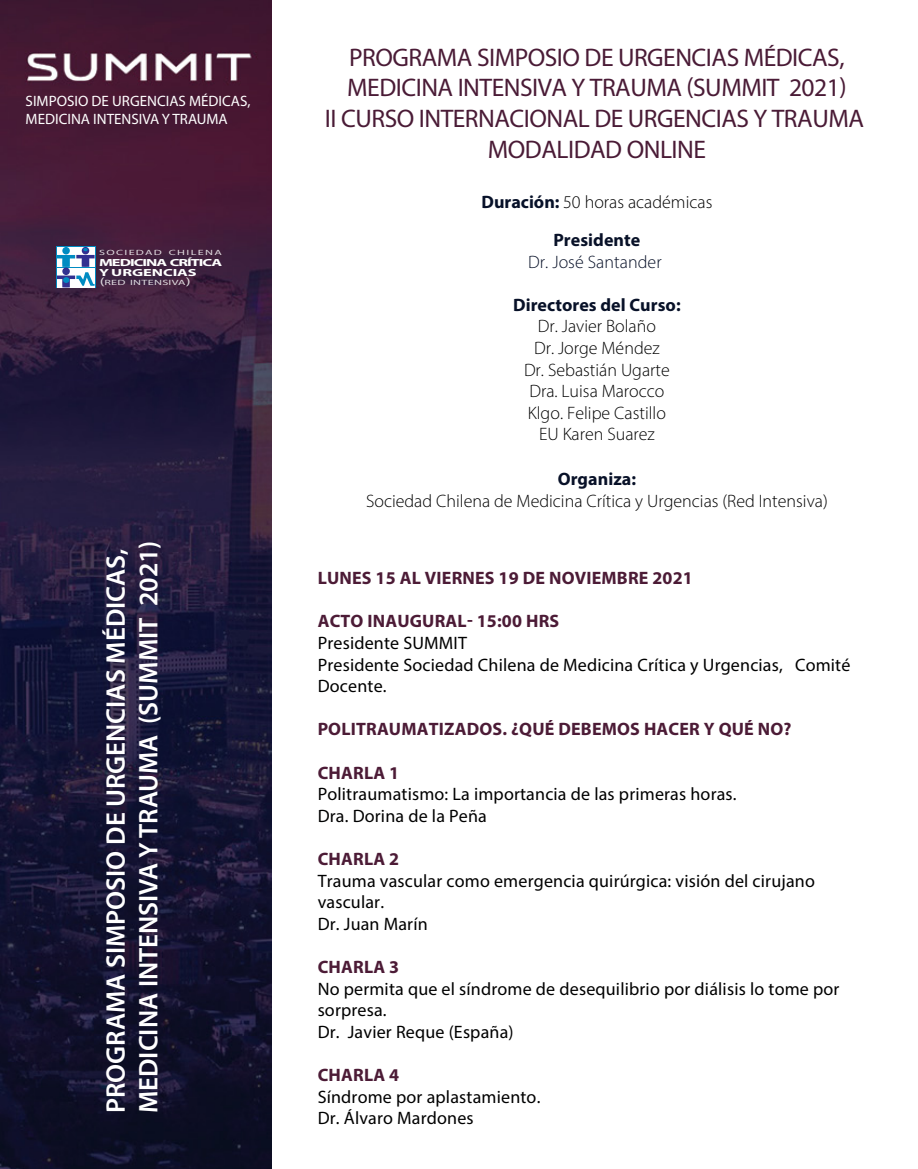
<style>
.page{position:relative;width:918px;height:1169px;background:#fff}
.page>*{position:absolute;margin:0;border:0;box-sizing:border-box;transform-origin:0 0}
.t1{font:600 27px/32.4px "Myriad Pro";color:#fff}
.t2{font:25.5px/30.6px "Myriad Pro";letter-spacing:-.02em;color:#4a1b36;text-align:center}
.t3{font:18px/21.6px "Myriad Pro";letter-spacing:.01em;color:#000101}
.t4{font:300 18px/21.6px "Myriad Pro";color:#000101;text-align:center}
.t5{font:700 18px "Myriad Pro";letter-spacing:.01em;color:#4c1b36}
.t6{font:700 18px "Myriad Pro";letter-spacing:.005em;color:#081128}
.t7{font:300 18px "Myriad Pro";letter-spacing:.005em;color:#081128}
.t8{font:15px/18px "Myriad Pro";color:#fff}
.t9{font:700 10.35px/9.9px "Myriad Pro";letter-spacing:-.06em;color:#fff;scale:1.59 1}
.t10{font:7.65px "Myriad Pro";letter-spacing:.11em;color:#fff;scale:1.59 1}
.t11{font:7.65px "Myriad Pro";letter-spacing:.025em;color:#fff;scale:1.59 1}
.s1{font-size:10.95px}
.s2{font-weight:700;color:#071129}
</style>
<div class="page">
<img style="left:0;top:0;width:272px;height:1169px">
<svg style="left:56px;top:246px;width:40px;height:42px"></svg>
<svg style="left:57px;top:248px;width:38px;height:40px"></svg>
<p class="t8" style="left:26px;top:92px;width:227px">SIMPOSIO DE URGENCIAS MÉDICAS,<br>MEDICINA INTENSIVA Y TRAUMA</p>
<p class="t10" style="left:99px;top:248px;width:79px">SOCIEDAD CHILENA</p>
<p class="t9" style="left:99px;top:258px;width:79px">MEDICINA CRÍTICA<br>YURGENCIAS</p>
<p class="t11" style="left:99px;top:278px;width:59px"><span class="s1">(</span>RED INTENSIVA<span class="s1">)</span></p>
<h1 class="t1" style="left:99px;top:1113px;width:574px;rotate:-90deg">PROGRAMA SIMPOSIO DE URGENCIAS MÉDICAS,<br>MEDICINA INTENSIVA Y TRAUMA (SUMMIT 2021)</h1>
<h2 class="t2" style="left:325px;top:41px;width:541px">PROGRAMA SIMPOSIO DE URGENCIAS MÉDICAS, MEDICINA INTENSIVA Y TRAUMA (SUMMIT 2021)<br>II CURSO INTERNACIONAL DE URGENCIAS Y TRAUMA MODALIDAD ONLINE</h2>
<p class="t4" style="left:481px;top:191px;width:232px"><span class="s2">Duración:</span> 50 horas académicas</p>
<p class="t6" style="left:553px;top:228px;width:88px">Presidente</p>
<p class="t7" style="left:528px;top:251px;width:135px">Dr. José Santander</p>
<p class="t6" style="left:513px;top:293px;width:169px">Directores del Curso:</p>
<p class="t4" style="left:524px;top:315px;width:147px">Dr. Javier Bolaño<br>Dr. Jorge Méndez<br>Dr. Sebastián Ugarte<br>Dra. Luisa Marocco<br>Klgo. Felipe Castillo<br>EU Karen Suarez</p>
<p class="t6" style="left:558px;top:467px;width:80px">Organiza:</p>
<p class="t4" style="left:366px;top:490px;width:463px">Sociedad Chilena de Medicina Crítica y Urgencias (Red Intensiva)</p>
<p class="t5" style="left:318px;top:566px;width:377px">LUNES 15 AL VIERNES 19 DE NOVIEMBRE 2021</p>
<p class="t5" style="left:318px;top:610px;width:243px">ACTO INAUGURAL- 15:00 HRS</p>
<p class="t3" style="left:318px;top:632px;width:534px">Presidente SUMMIT<br>Presidente Sociedad Chilena de Medicina Crítica y Urgencias, Comité<br>Docente.</p>
<p class="t5" style="left:318px;top:718px;width:475px">POLITRAUMATIZADOS. ¿QUÉ DEBEMOS HACER Y QUÉ NO?</p>
<p class="t5" style="left:318px;top:761px;width:83px">CHARLA 1</p>
<p class="t3" style="left:318px;top:783px;width:420px">Politraumatismo: La importancia de las primeras horas.<br>Dra. Dorina de la Peña</p>
<p class="t5" style="left:318px;top:847px;width:83px">CHARLA 2</p>
<p class="t3" style="left:318px;top:870px;width:499px">Trauma vascular como emergencia quirúrgica: visión del cirujano vascular.<br>Dr. Juan Marín</p>
<p class="t5" style="left:318px;top:955px;width:83px">CHARLA 3</p>
<p class="t3" style="left:318px;top:978px;width:523px">No permita que el síndrome de desequilibrio por diálisis lo tome por sorpresa.<br>Dr. Javier Reque (España)</p>
<p class="t5" style="left:318px;top:1063px;width:83px">CHARLA 4</p>
<p class="t3" style="left:318px;top:1086px;width:224px">Síndrome por aplastamiento.<br>Dr. Álvaro Mardones</p>
</div>
